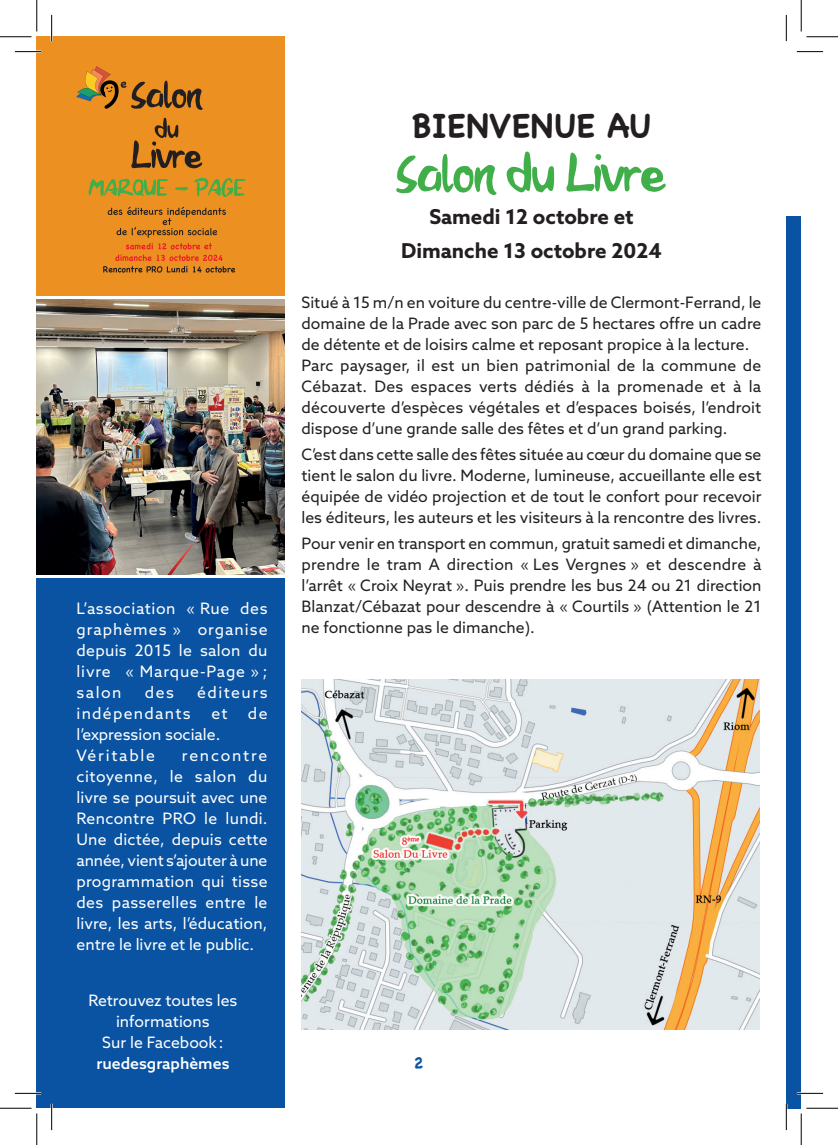
<style>
.page{position:relative;width:838px;height:1145px;background:#fff}
.page>*{position:absolute;margin:0;border:0;box-sizing:border-box;transform-origin:0 0}
.t1{font:70.88px "Brandall Personal Use";color:#40ae49}
.t2{font:700 33.6px "Chalkboard";color:#231f20}
.t3{font:700 20.47px/33.6px "Azo Sans";color:#231f20;text-align:center}
.t4{font:15.75px/21px "Azo Sans";color:#231f20;text-align:justify}
.t5{font:15.75px/21px "Azo Sans";letter-spacing:.005em;color:#fff;text-align:justify}
.t6{font:500 15.75px "Azo Sans";color:#fff}
.t7{font:15.75px "Azo Sans";letter-spacing:.08em;color:#fff}
.t8{font:15.75px "Azo Sans";letter-spacing:.095em;color:#fff}
.t9{font:700 15.75px "Chalkboard SE";color:#0a53a2}
</style>
<div class="page">
<div style="left:37px;top:578px;width:248px;height:530px;background:#0a53a2"></div>
<img style="left:37px;top:300px;width:248px;height:274px">
<div style="left:37px;top:37px;width:248px;height:259px;background:#ec9121"></div>
<img style="left:301px;top:680px;width:458px;height:350px">
<svg style="left:89px;top:178px;width:156px;height:19px"></svg>
<svg style="left:131px;top:117px;width:71px;height:51px"></svg>
<svg style="left:103px;top:207px;width:132px;height:66px"></svg>
<svg style="left:76px;top:66px;width:127px;height:44px"></svg>
<div style="left:786px;top:216px;width:15px;height:892px;background:#0a53a2"></div>
<hr style="left:15px;top:51px;width:26px;height:2px;background:#fff">
<hr style="left:15px;top:1092px;width:26px;height:2px;background:#fff">
<hr style="left:796px;top:1092px;width:27px;height:2px;background:#fff">
<hr style="left:51px;top:15px;width:2px;height:26px;background:#fff">
<hr style="left:51px;top:1104px;width:2px;height:26px;background:#fff">
<svg style="left:15px;top:51px;width:26px;height:1px"></svg>
<svg style="left:796px;top:51px;width:27px;height:1px"></svg>
<svg style="left:15px;top:1093px;width:26px;height:1px"></svg>
<svg style="left:796px;top:1093px;width:27px;height:1px"></svg>
<svg style="left:51px;top:15px;width:1px;height:26px"></svg>
<svg style="left:51px;top:1104px;width:1px;height:26px"></svg>
<svg style="left:786px;top:15px;width:1px;height:26px"></svg>
<svg style="left:786px;top:1104px;width:1px;height:26px"></svg>
<hr style="left:0;top:36px;width:32px;height:1px;background:#000">
<hr style="left:806px;top:36px;width:31px;height:1px;background:#000">
<hr style="left:0;top:1108px;width:32px;height:1px;background:#000">
<hr style="left:806px;top:1108px;width:31px;height:1px;background:#000">
<hr style="left:36px;top:0;width:1px;height:31px;background:#000">
<hr style="left:36px;top:1113px;width:1px;height:32px;background:#000">
<hr style="left:800px;top:0;width:1px;height:31px;background:#000">
<hr style="left:800px;top:1113px;width:1px;height:32px;background:#000">
<p class="t5" style="left:76px;top:597px;width:192px">L’association « Rue des graphèmes » organise depuis 2015 le salon du livre « Marque-Page » ; salon</p>
<p class="t5" style="left:145px;top:681px;width:31px">des</p>
<p class="t8" style="left:197px;top:682px;width:72px">éditeurs</p>
<p class="t7" style="left:76px;top:703px;width:116px">indépendants</p>
<p class="t5" style="left:211px;top:702px;width:18px">et</p>
<p class="t5" style="left:248px;top:702px;width:21px">de</p>
<p class="t5" style="left:76px;top:723px;width:145px">l’expression sociale.<br>Véritable</p>
<p class="t5" style="left:76px;top:744px;width:193px;text-indent:105px">rencontre citoyenne, le salon du livre se poursuit avec une Rencontre PRO le lundi.<br>Une dictée, depuis cette année, vient s’ajouter à une programmation qui tisse des passerelles entre le livre, les arts, l’éducation, entre le livre et le public.</p>
<p class="t5" style="left:88px;top:989px;width:151px;text-align:center">Retrouvez toutes les informations<br>Sur le Facebook:</p>
<p class="t6" style="left:96px;top:1053px;width:135px">ruedesgraphèmes</p>
<h2 class="t2" style="left:411px;top:105px;width:241px">BIENVENUE AU</h2>
<h1 class="t1" style="left:397px;top:146px;width:269px">Salon du Livre</h1>
<p class="t3" style="left:401px;top:200px;width:262px">Samedi 12 octobre et<br>Dimanche 13 octobre 2024</p>
<p class="t4" style="left:301px;top:292px;width:461px;text-align:left">Situé à 15 m/n en voiture du centre-ville de Clermont-Ferrand, le domaine de la Prade avec son parc de 5 hectares offre un cadre de détente et de loisirs calme et reposant propice à la lecture.<br>Parc paysager, il est un bien patrimonial de la commune de Cébazat. Des espaces verts dédiés à la promenade et à la découverte d’espèces végétales et d’espaces boisés, l’endroit dispose d’une grande salle des fêtes et d’un grand parking.</p>
<p class="t4" style="left:301px;top:444px;width:461px">C’est dans cette salle des fêtes située au cœur du domaine que se tient le salon du livre. Moderne, lumineuse, accueillante elle est équipée de vidéo projection et de tout le confort pour recevoir les éditeurs, les auteurs et les visiteurs à la rencontre des livres.</p>
<p class="t4" style="left:301px;top:533px;width:461px">Pour venir en transport en commun, gratuit samedi et dimanche, prendre le tram A direction « Les Vergnes » et descendre à l’arrêt « Croix Neyrat ». Puis prendre les bus 24 ou 21 direction Blanzat/Cébazat pour descendre à « Courtils » (Attention le 21 ne fonctionne pas le dimanche).</p>
<p class="t9" style="left:414px;top:1054px;width:11px">2</p>
</div>
